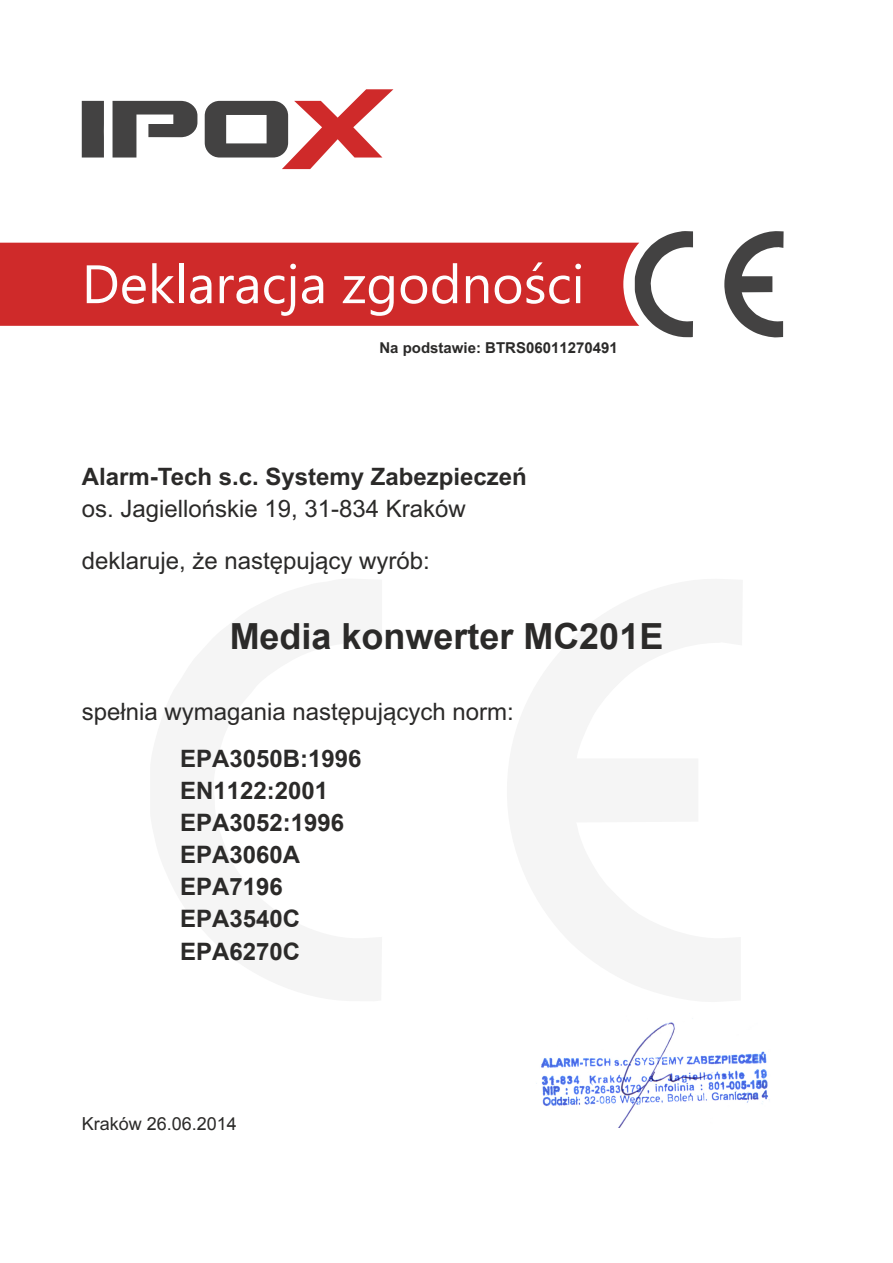
<style>
.page{position:relative;width:893px;height:1263px;background:#fff}
.page>*{position:absolute;margin:0;border:0;box-sizing:border-box;transform-origin:0 0}
.t1{font:54px "Segoe UI";color:#fefefe}
.t2{font:700 36px "Arial";color:#2b2a29}
.t3{font:24px/51.8px "Arial";color:#2b2a29}
.t4{font:700 24px "Arial";color:#2b2a29}
.t5{font:700 24px/32.2px "Arial";color:#2b2a29}
.t6{font:18px "Arial";color:#2b2a29}
.t7{font:700 15px "Arial";color:#2b2a29}
.s1{font-style:inherit}
.s2{font-weight:700}
</style>
<div class="page">
<img style="left:536px;top:1018px;width:234px;height:109px">
<div style="left:0;top:243px;width:635px;height:83px;background:#cf2a2a"></div>
<svg style="left:635px;top:231px;width:58px;height:106px"></svg>
<svg style="left:724px;top:231px;width:60px;height:107px"></svg>
<svg style="left:205px;top:89px;width:188px;height:80px"></svg>
<svg style="left:113px;top:101px;width:84px;height:57px"></svg>
<svg style="left:82px;top:101px;width:22px;height:57px"></svg>
<h1 class="t1" style="left:82px;top:264px;width:504px">Deklaracja zgodności</h1>
<p class="t7" style="left:379px;top:340px;width:240px"><span class="s1">Na podstawie:</span> BTRS06011270491</p>
<p class="t4" style="left:82px;top:468px;width:447px">Alarm-Tech s.c. Systemy Zabezpieczeń</p>
<p class="t3" style="left:82px;top:485px;width:386px">os. Jagiellońskie 19, 31-834 Kraków deklaruje, że następujący wyrób:</p>
<h2 class="t2" style="left:230px;top:619px;width:435px">Media konwerter MC201E</h2>
<p class="t3" style="left:180px;top:691px;width:335px;line-height:46px;text-indent:-98px">spełnia wymagania następujących norm:<br><span class="s2">E</span><span class="s2">P</span><span class="s2">A3050</span><span class="s2">B</span><span class="s2">:1996</span></p>
<p class="t4" style="left:180px;top:781px;width:150px">EN1122:2001</p>
<p class="t5" style="left:180px;top:808px;width:165px">EPA3052:1996<br>EPA3060A<br>EPA7196<br>EPA3540C<br>EPA6270C</p>
<p class="t6" style="left:82px;top:1115px;width:157px"><span class="s1">Kraków</span> 26.06.2014</p>
</div>
